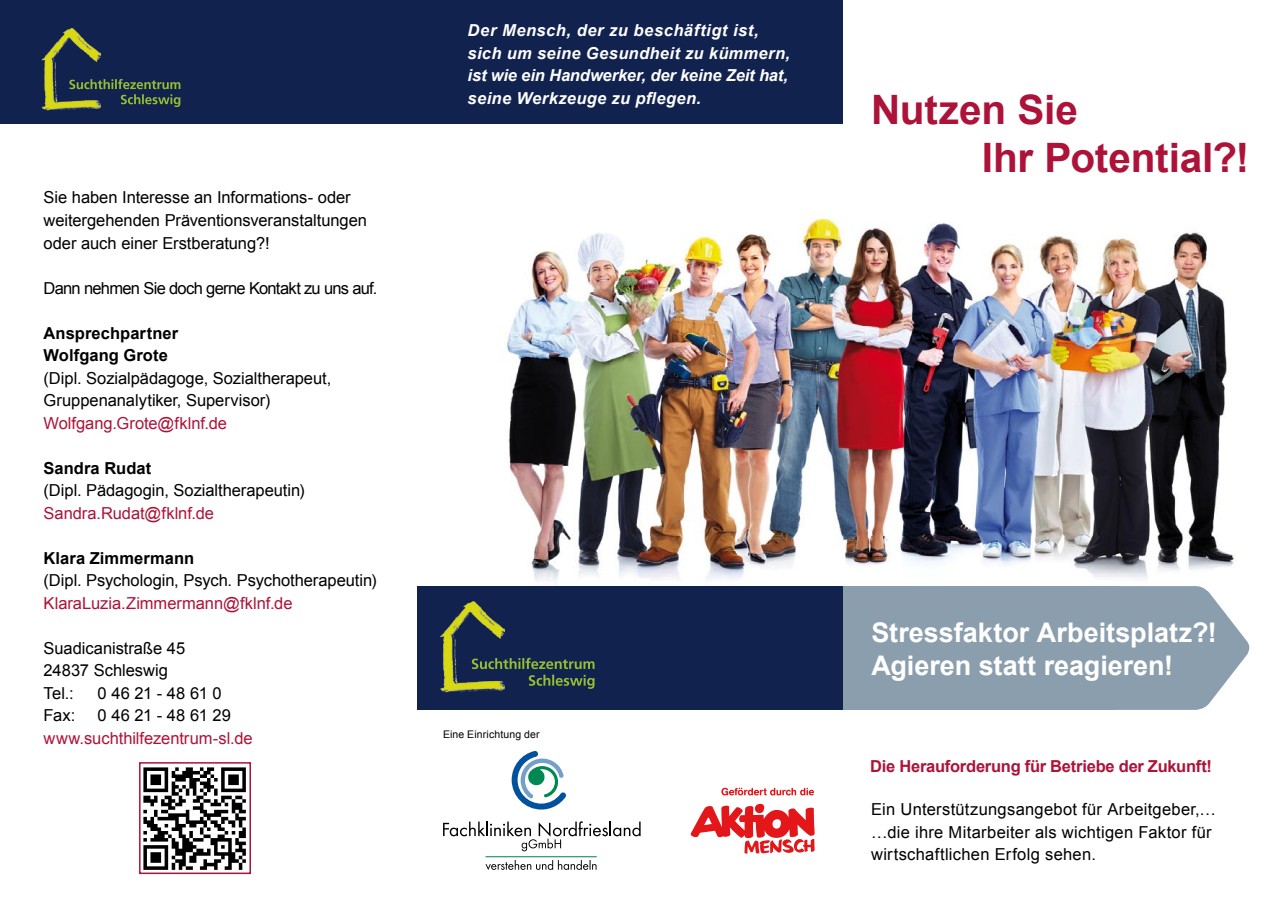
<style>
.page{position:relative;width:1272px;height:902px;background:#fff}
.page>*{position:absolute;margin:0;border:0;box-sizing:border-box;transform-origin:0 0}
.t1{font:700 40.5px/48px "Arial";letter-spacing:-.005em;color:#ad1339}
.t2{font:700 27px/33px "Arial";color:#fff}
.t3{font:16.5px/22.5px "Arial";letter-spacing:-.005em;color:#000}
.t4{font:italic 700 16.5px/22.5px "Arial";letter-spacing:.02em;color:#fefefe}
.t5{font:16.5px/22.5px "Arial";letter-spacing:.015em;color:#000}
.t6{font:16.5px "Arial";letter-spacing:-.005em;color:#ad1339}
.t7{font:700 16.5px/22.5px "Arial";letter-spacing:.005em;color:#000}
.t8{font:700 16.5px "Arial";letter-spacing:-.015em;color:#ad1339}
.t9{font:16.5px "Arial";letter-spacing:-.045em;color:#000}
.t10{font:10.5px "Arial";letter-spacing:.01em;color:#000}
</style>
<div class="page">
<div style="left:842px;top:586px;width:275px;height:123px;background:#8b9ead"></div>
<div style="left:417px;top:586px;width:425px;height:123px;background:#11224e"></div>
<img style="left:507px;top:217px;width:728px;height:364px">
<div style="left:0;top:0;width:842px;height:124px;background:#11224e"></div>
<div style="left:139px;top:762px;width:112px;height:112px;border:2px solid #ad1339"></div>
<img style="left:143px;top:767px;width:103px;height:103px">
<svg style="left:511px;top:751px;width:55px;height:58px"></svg>
<hr style="left:486px;top:856px;width:110px;height:1px;background:#008854">
<svg style="left:485px;top:860px;width:111px;height:10px"></svg>
<svg style="left:443px;top:821px;width:197px;height:30px"></svg>
<svg style="left:505px;top:657px;width:89px;height:31px"></svg>
<img style="left:440px;top:601px;width:65px;height:92px">
<svg style="left:1117px;top:586px;width:133px;height:123px"></svg>
<img style="left:41px;top:28px;width:59px;height:83px">
<svg style="left:69px;top:79px;width:111px;height:28px"></svg>
<svg style="left:721px;top:787px;width:93px;height:8px"></svg>
<svg style="left:690px;top:803px;width:124px;height:50px"></svg>
<p class="t3" style="left:44px;top:186px;width:325px">Sie haben Interesse an Informations- oder weitergehenden Präventionsveranstaltungen oder auch einer Erstberatung?!</p>
<p class="t9" style="left:44px;top:277px;width:335px">Dann nehmen Sie doch gerne Kontakt zu uns auf.</p>
<p class="t7" style="left:44px;top:322px;width:136px">Ansprechpartner<br>Wolfgang Grote</p>
<p class="t3" style="left:44px;top:366px;width:289px">(Dipl. Sozialpädagoge, Sozialtherapeut,<br>Gruppenanalytiker, Supervisor)</p>
<p class="t6" style="left:44px;top:412px;width:185px">Wolfgang.Grote@fklnf.de</p>
<p class="t7" style="left:44px;top:457px;width:109px">Sandra Rudat</p>
<p class="t3" style="left:44px;top:479px;width:263px">(Dipl. Pädagogin, Sozialtherapeutin)</p>
<p class="t6" style="left:44px;top:502px;width:172px">Sandra.Rudat@fklnf.de</p>
<p class="t7" style="left:44px;top:547px;width:152px">Klara Zimmermann</p>
<p class="t3" style="left:44px;top:569px;width:335px">(Dipl. Psychologin, Psych. Psychotherapeutin)</p>
<p class="t6" style="left:44px;top:592px;width:250px">KlaraLuzia.Zimmermann@fklnf.de</p>
<p class="t3" style="left:44px;top:636px;width:143px">Suadicanistraße 45<br>24837 Schleswig<br>Tel.:</p>
<p class="t3" style="left:98px;top:681px;width:125px">0 46 21 - 48 61 0</p>
<p class="t3" style="left:44px;top:704px;width:33px">Fax:</p>
<p class="t3" style="left:98px;top:704px;width:135px">0 46 21 - 48 61 29</p>
<p class="t6" style="left:44px;top:727px;width:210px">www.suchthilfezentrum-sl.de</p>
<p class="t4" style="left:467px;top:20px;width:324px">Der Mensch, der zu beschäftigt ist, sich um seine Gesundheit zu kümmern, ist wie ein Handwerker, der keine Zeit hat, seine Werkzeuge zu pflegen.</p>
<p class="t10" style="left:443px;top:727px;width:98px">Eine Einrichtung der</p>
<h1 class="t1" style="left:981px;top:87px;width:269px;text-indent:-111px">Nutzen Sie<br>Ihr Potential?!</h1>
<h2 class="t2" style="left:871px;top:616px;width:347px">Stressfaktor Arbeitsplatz?!<br>Agieren statt reagieren!</h2>
<p class="t8" style="left:870px;top:755px;width:343px">Die Herauforderung für Betriebe der Zukunft!</p>
<p class="t5" style="left:871px;top:798px;width:346px">Ein Unterstützungsangebot für Arbeitgeber,… …die ihre Mitarbeiter als wichtigen Faktor für wirtschaftlichen Erfolg sehen.</p>
</div>
